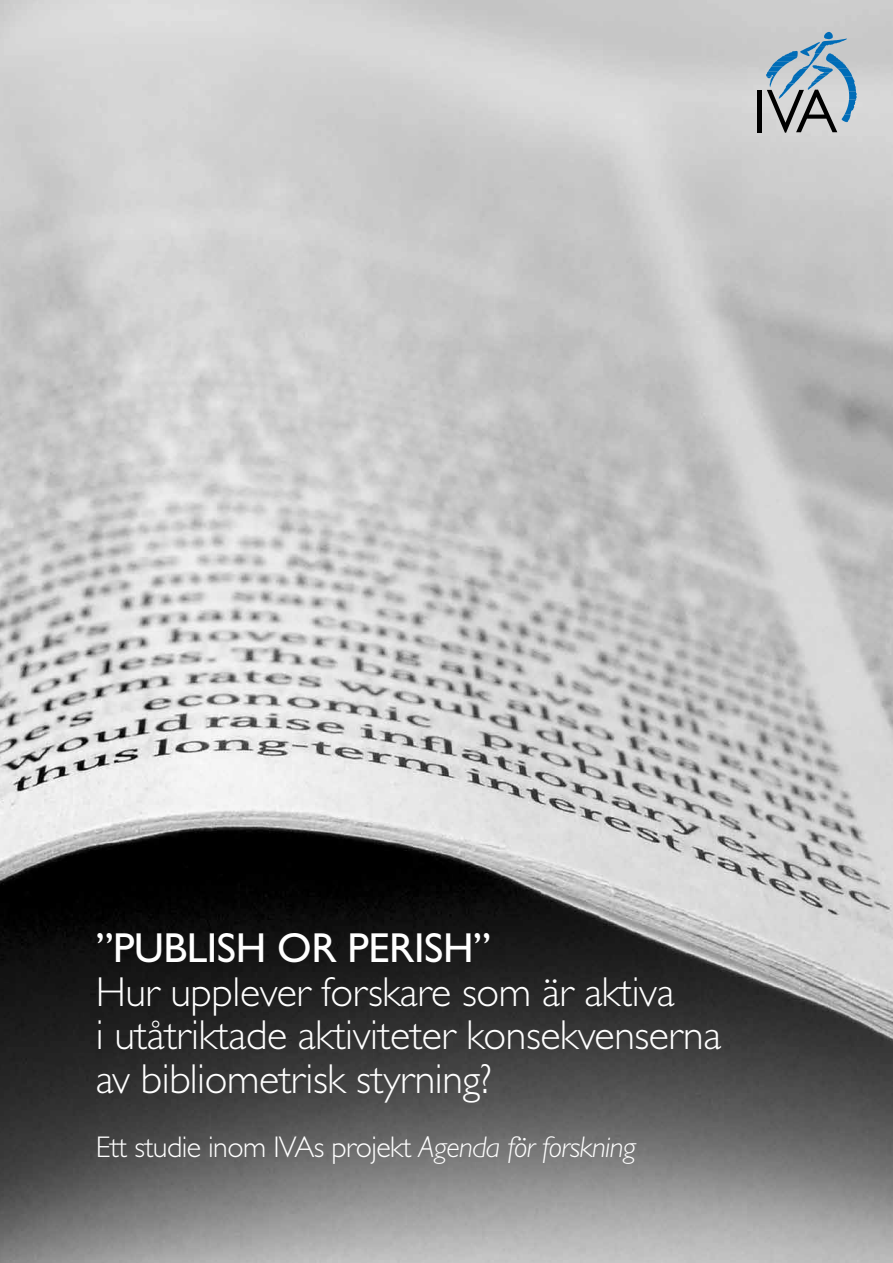
<style>
.page{position:relative;width:893px;height:1263px;background:#fff}
.page>*{position:absolute;margin:0;border:0;box-sizing:border-box;transform-origin:0 0}
.t1{font:300 42px/43.5px "Gill Sans Std";letter-spacing:-.01em;color:#fff}
.t2{font:42px "Gill Sans Std";letter-spacing:-.01em;color:#fff}
.t3{font:300 30px "Gill Sans Std";letter-spacing:-.02em;color:#fff}
.s1{font-style:italic}
</style>
<div class="page">
<img style="left:0;top:0;width:893px;height:1263px">
<div style="left:757px;top:90px;width:5px;height:42px;background:#000"></div>
<svg style="left:766px;top:32px;width:91px;height:101px"></svg>
<p class="t2" style="left:96px;top:924px;width:397px">”PUBLISH OR PERISH”</p>
<p class="t1" style="left:96px;top:970px;width:627px">Hur upplever forskare som är aktiva<br>i utåtriktade aktiviteter konsekvenserna av bibliometrisk styrning?</p>
<p class="t3" style="left:96px;top:1130px;width:542px">Ett studie inom IVAs projekt <span class="s1">Agenda för forskning</span></p>
</div>
